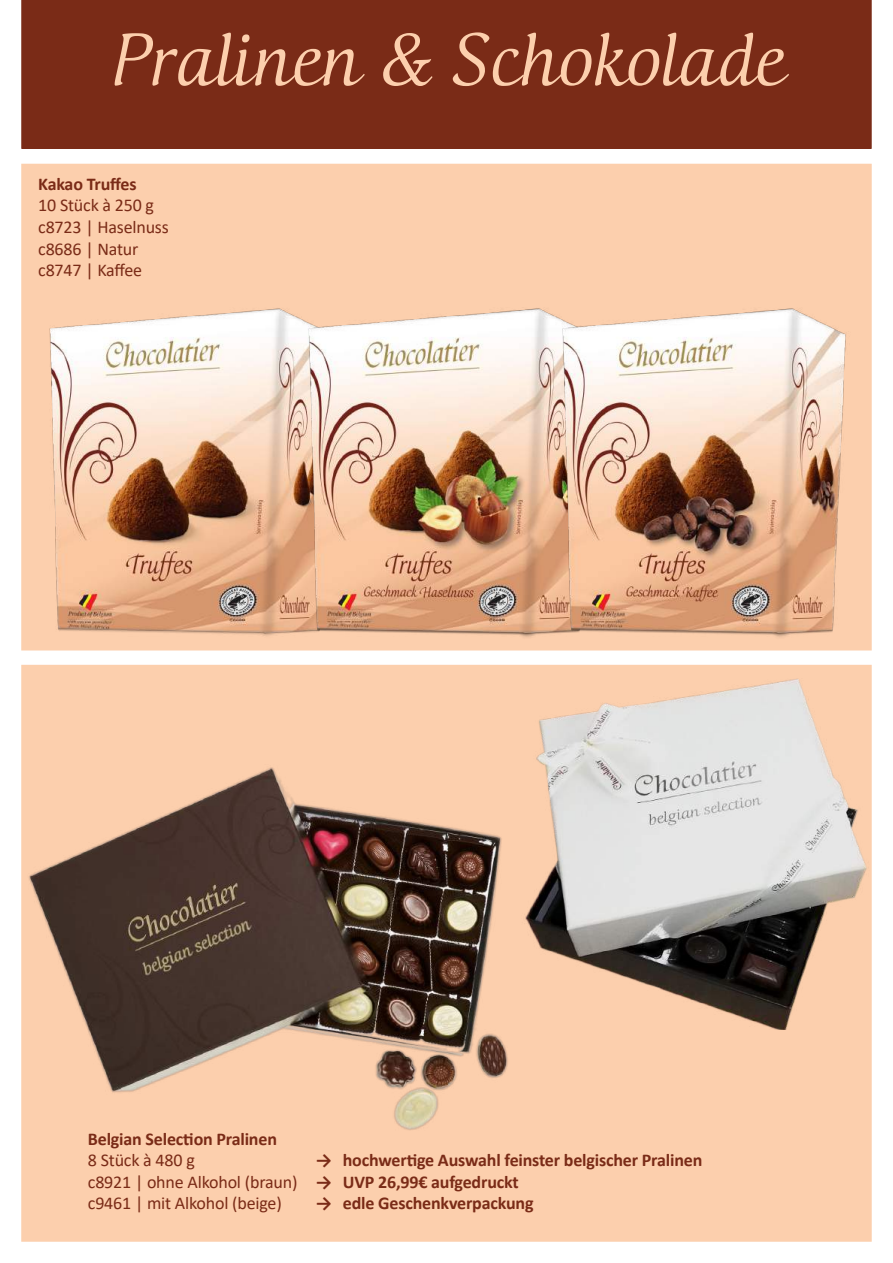
<style>
.page{position:relative;width:893px;height:1263px;background:#fff}
.page>*{position:absolute;margin:0;border:0;box-sizing:border-box;transform-origin:0 0}
.t1{font:72px "Orbi Calligraphic One";color:#fccfad}
.t2{font:700 18px "Calibri";letter-spacing:-.01em;color:#7a2b17}
.t3{font:18px/21.6px "Calibri";letter-spacing:-.01em;color:#7a2b17}
</style>
<div class="page">
<div style="left:21px;top:164px;width:851px;height:486px;background:#fccfad;border:2px solid #fccfad"></div>
<div style="left:21px;top:0;width:851px;height:149px;background:#7a2b17"></div>
<img style="left:21px;top:289px;width:258px;height:362px">
<img style="left:279px;top:308px;width:253px;height:343px">
<div style="left:21px;top:665px;width:851px;height:577px;background:#fccfad;border:2px solid #fccfad"></div>
<img style="left:21px;top:674px;width:487px;height:548px">
<img style="left:503px;top:583px;width:369px;height:447px">
<img style="left:532px;top:289px;width:338px;height:368px">
<h1 class="t1" style="left:112px;top:10px;width:673px">Pralinen &amp; Schokolade</h1>
<p class="t2" style="left:38px;top:171px;width:100px">Kakao Truffes</p>
<p class="t3" style="left:38px;top:194px;width:132px">10 Stück à 250 g c8723 | Haselnuss c8686 | Natur c8747 | Kaffee</p>
<p class="t2" style="left:88px;top:1126px;width:191px">Belgian Selection Pralinen</p>
<p class="t3" style="left:88px;top:1149px;width:211px">8 Stück à 480 g<br>c8921 | ohne Alkohol (braun) c9461 | mit Alkohol (beige)</p>
<p class="t2" style="left:316px;top:1147px;width:388px">→ hochwertige Auswahl feinster belgischer Pralinen</p>
<p class="t2" style="left:316px;top:1169px;width:204px">→ UVP 26,99€ aufgedruckt</p>
<p class="t2" style="left:316px;top:1190px;width:219px">→ edle Geschenkverpackung</p>
</div>
